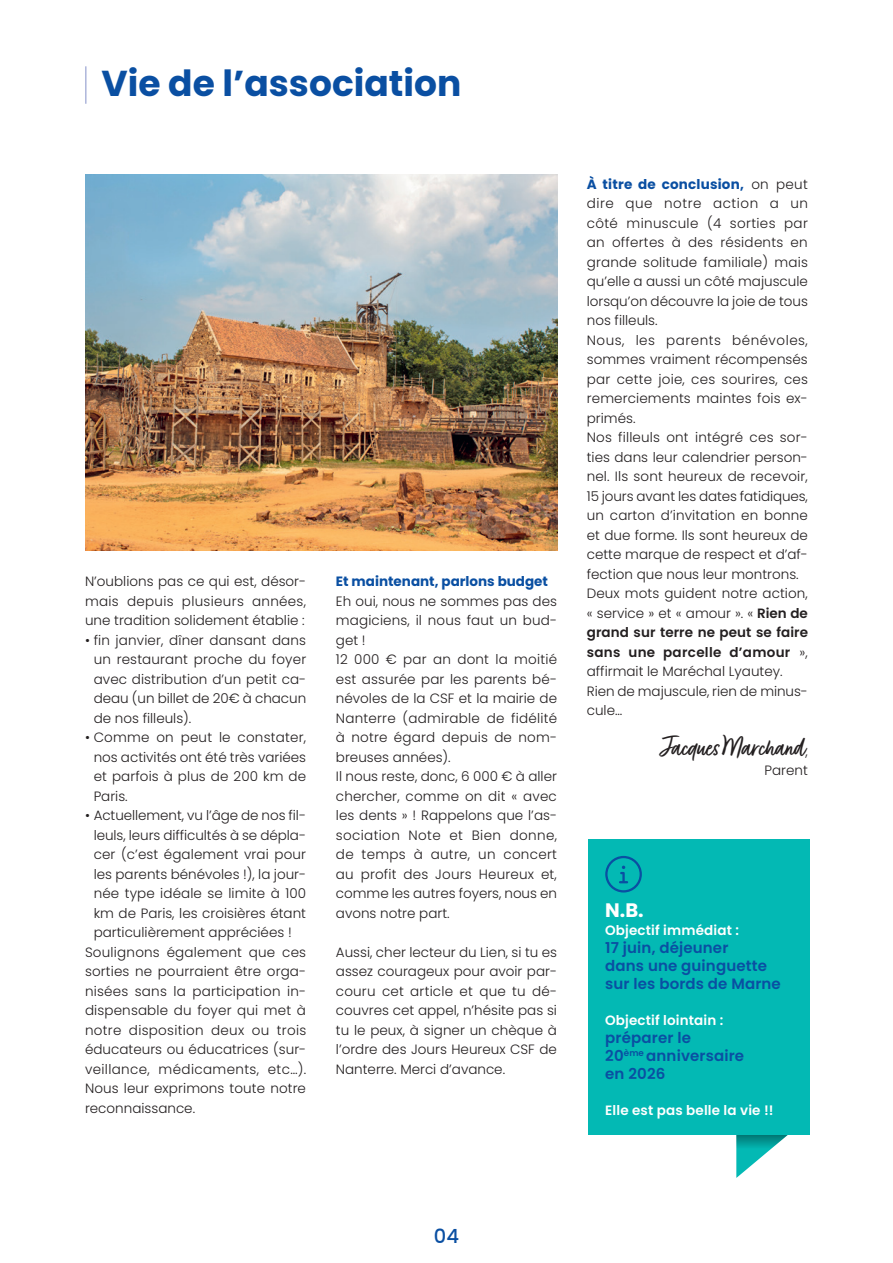
<style>
.page{position:relative;width:893px;height:1263px;background:#fff}
.page>*{position:absolute;margin:0;border:0;box-sizing:border-box;transform-origin:0 0}
.t1{font:700 36px "Poppins";color:#0a4fa2}
.t2{font:31.5px "Fave Script Pro";letter-spacing:-.01em;color:#231f20}
.t3{font:700 19.5px "Poppins";color:#fff}
.t4{font:500 19.5px "Poppins";color:#0a4fa2}
.t5{font:600 15px/18px "Poppins";letter-spacing:.01em;color:#0a4fa2}
.t6{font:300 13.5px/19.5px "Poppins";color:#231f20;text-align:justify}
.t7{font:600 13.5px "Poppins";letter-spacing:.01em;color:#fff}
.t8{font:700 13.5px "Poppins";color:#0a4fa2}
.s1{font-weight:700;color:#0a4fa2}
.s2{font-weight:600}
</style>
<div class="page">
<hr style="left:85px;top:66px;width:2px;height:38px;background:#aeb6db">
<svg style="left:736px;top:1134px;width:56px;height:44px"></svg>
<div style="left:588px;top:839px;width:221px;height:295px;background:#03b9b4"></div>
<svg style="left:605px;top:856px;width:37px;height:36px"></svg>
<img style="left:85px;top:174px;width:472px;height:377px">
<p class="t1" style="left:102px;top:62px;width:361px">Vie de l’association</p>
<p class="t6" style="left:85px;top:572px;width:223px">N’oublions pas ce qui est, désor&shy;mais depuis plusieurs années, une tradition solidement établie :</p>
<p class="t6" style="left:94px;top:630px;width:214px;text-indent:-9px">• fin janvier, dîner dansant dans un restaurant proche du foyer avec distribution d’un petit ca&shy;deau (un billet de 20€ à chacun de nos filleuls).</p>
<p class="t6" style="left:94px;top:728px;width:214px;text-indent:-9px">• Comme on peut le constater, nos activités ont été très variées et parfois à plus de 200 km de Paris.</p>
<p class="t6" style="left:94px;top:806px;width:214px;text-indent:-9px">• Actuellement, vu l’âge de nos fil&shy;leuls, leurs difficultés à se dépla&shy;cer (c’est également vrai pour les parents bénévoles !), la jour&shy;née type idéale se limite à 100 km de Paris, les croisières étant particulièrement appréciées !</p>
<p class="t6" style="left:85px;top:942px;width:223px">Soulignons également que ces sorties ne pourraient être orga&shy;nisées sans la participation in&shy;dispensable du foyer qui met à notre disposition deux ou trois éducateurs ou éducatrices (sur&shy;veillance, médicaments, etc…).<br>Nous leur exprimons toute notre reconnaissance.</p>
<p class="t8" style="left:336px;top:574px;width:214px">Et maintenant, parlons budget</p>
<p class="t6" style="left:336px;top:591px;width:223px">Eh oui, nous ne sommes pas des magiciens, il nous faut un bud&shy;get !</p>
<p class="t6" style="left:336px;top:650px;width:223px">12 000 € par an dont la moitié est assurée par les parents bé&shy;névoles de la CSF et la mairie de Nanterre (admirable de fidélité à notre égard depuis de nom&shy;breuses années).</p>
<p class="t6" style="left:336px;top:767px;width:223px">Il nous reste, donc, 6 000 € à aller chercher, comme on dit « avec les dents » ! Rappelons que l’as&shy;sociation Note et Bien donne, de temps à autre, un concert au profit des Jours Heureux et, comme les autres foyers, nous en avons notre part.</p>
<p class="t6" style="left:336px;top:942px;width:223px">Aussi, cher lecteur du Lien, si tu es assez courageux pour avoir par&shy;couru cet article et que tu dé&shy;couvres cet appel, n’hésite pas si tu le peux, à signer un chèque à l’ordre des Jours Heureux CSF de Nanterre. Merci d’avance.</p>
<p class="t6" style="left:587px;top:174px;width:223px"><span class="s1">À titre de conclusion,</span> on peut dire que notre action a un côté minuscule (4 sorties par an offertes à des résidents en grande solitude familiale) mais qu’elle a aussi un côté majuscule lorsqu’on découvre la joie de tous nos filleuls.</p>
<p class="t6" style="left:587px;top:330px;width:223px">Nous, les parents bénévoles, sommes vraiment récompensés par cette joie, ces sourires, ces remerciements maintes fois ex&shy;primés.</p>
<p class="t6" style="left:587px;top:428px;width:223px">Nos filleuls ont intégré ces sor&shy;ties dans leur calendrier person&shy;nel. Ils sont heureux de recevoir, 15 jours avant les dates fatidiques, un carton d’invitation en bonne et due forme. Ils sont heureux de cette marque de respect et d’af&shy;fection que nous leur montrons.</p>
<p class="t6" style="left:587px;top:584px;width:223px">Deux mots guident notre action, « service » et « amour ». « <span class="s2">Rien de grand sur terre ne peut se faire sans une parcelle d’amour</span> », affirmait le Maréchal Lyautey.</p>
<p class="t6" style="left:587px;top:681px;width:223px">Rien de majuscule, rien de minus&shy;cule…</p>
<p class="t2" style="left:661px;top:729px;width:147px">Jacques Marchand</p>
<p class="t6" style="left:806px;top:741px;width:4px">,</p>
<p class="t6" style="left:765px;top:761px;width:45px">Parent</p>
<p class="t3" style="left:605px;top:898px;width:40px">N.B.</p>
<p class="t7" style="left:605px;top:922px;width:135px">Objectif immédiat :</p>
<p class="t5" style="left:605px;top:938px;width:125px">17 juin, déjeuner</p>
<p class="t5" style="left:605px;top:956px;width:163px">dans une guinguette</p>
<p class="t5" style="left:605px;top:974px;width:177px">sur les bords de Marne</p>
<p class="t7" style="left:605px;top:1012px;width:120px">Objectif lointain :</p>
<p class="t5" style="left:605px;top:1028px;width:140px">préparer le<br>20<sup>ème</sup> anniversaire en 2026</p>
<p class="t7" style="left:605px;top:1102px;width:170px">Elle est pas belle la vie !!</p>
<p class="t4" style="left:434px;top:1225px;width:27px">04</p>
</div>
